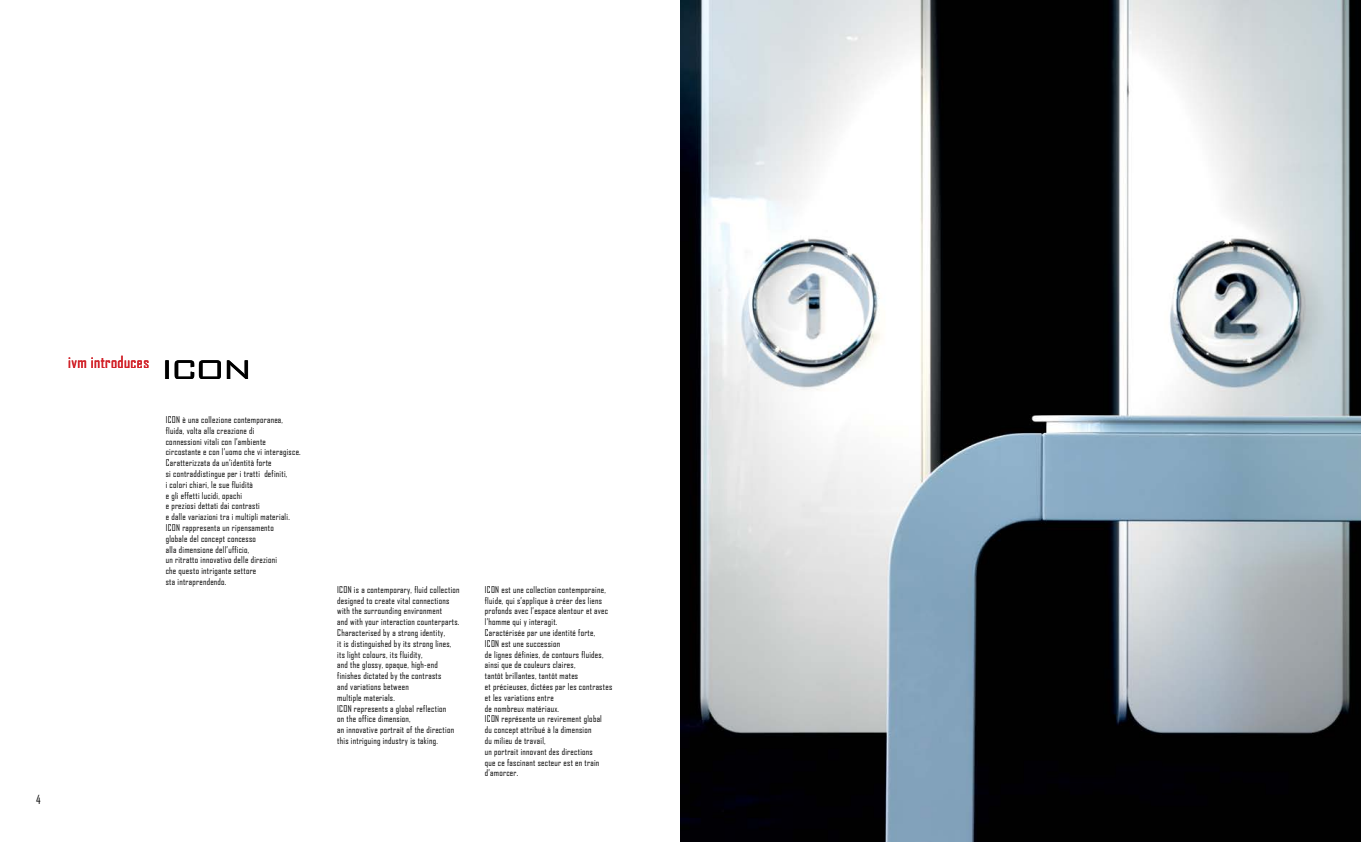
<style>
.page{position:relative;width:1361px;height:842px;background:#fff}
.page>*{position:absolute;margin:0;border:0;box-sizing:border-box;transform-origin:0 0}
.t1{font:300 36px "Bank Gothic BT";color:#000}
.t2{font:16px "Agency FB";letter-spacing:.03em;color:#d2232a}
.t3{font:12px "Agency FB";color:#000}
.t4{font:9px/10.8px "Agency FB";letter-spacing:.03em;color:#000}
</style>
<div class="page">
<img style="left:680px;top:0;width:681px;height:842px">
<h2 class="t2" style="left:68px;top:352px;width:83px">ivm introduces</h2>
<h1 class="t1" style="left:161px;top:350px;width:93px">ICON</h1>
<p class="t4" style="left:166px;top:414px;width:137px">ICON è una collezione contemporanea, fluida, volta alla creazione di<br>connessioni vitali con l’ambiente circostante e con l’uomo che vi interagisce.<br>Caratterizzata da un’identità forte<br>si contraddistingue per i tratti definiti,<br>i colori chiari, le sue fluidità<br>e gli effetti lucidi, opachi<br>e preziosi dettati dai contrasti<br>e dalle variazioni tra i multipli materiali.<br>ICON rappresenta un ripensamento<br>globale del concept concesso<br>alla dimensione dell’ufficio,<br>un ritratto innovativo delle direzioni<br>che questo intrigante settore<br>sta intraprendendo.</p>
<h3 class="t3" style="left:36px;top:792px;width:6px">4</h3>
<p class="t4" style="left:337px;top:584px;width:124px">ICON is a contemporary, fluid collection designed to create vital connections with the surrounding environment<br>and with your interaction counterparts.<br>Characterised by a strong identity,<br>it is distinguished by its strong lines, its light colours, its fluidity,<br>and the glossy, opaque, high-end finishes dictated by the contrasts<br>and variations between<br>multiple materials.<br>ICON represents a global reflection<br>on the office dimension,<br>an innovative portrait of the direction this intriguing industry is taking.</p>
<p class="t4" style="left:485px;top:584px;width:129px">ICON est une collection contemporaine, fluide, qui s’applique à créer des liens profonds avec l’espace alentour et avec l’homme qui y interagit.<br>Caractérisée par une identité forte,<br>ICON est une succession<br>de lignes définies, de contours fluides, ainsi que de couleurs claires,<br>tantôt brillantes, tantôt mates<br>et précieuses, dictées par les contrastes et les variations entre<br>de nombreux matériaux.<br>ICON représente un revirement global<br>du concept attribué à la dimension<br>du milieu de travail,<br>un portrait innovant des directions<br>que ce fascinant secteur est en train d’amorcer.</p>
</div>
